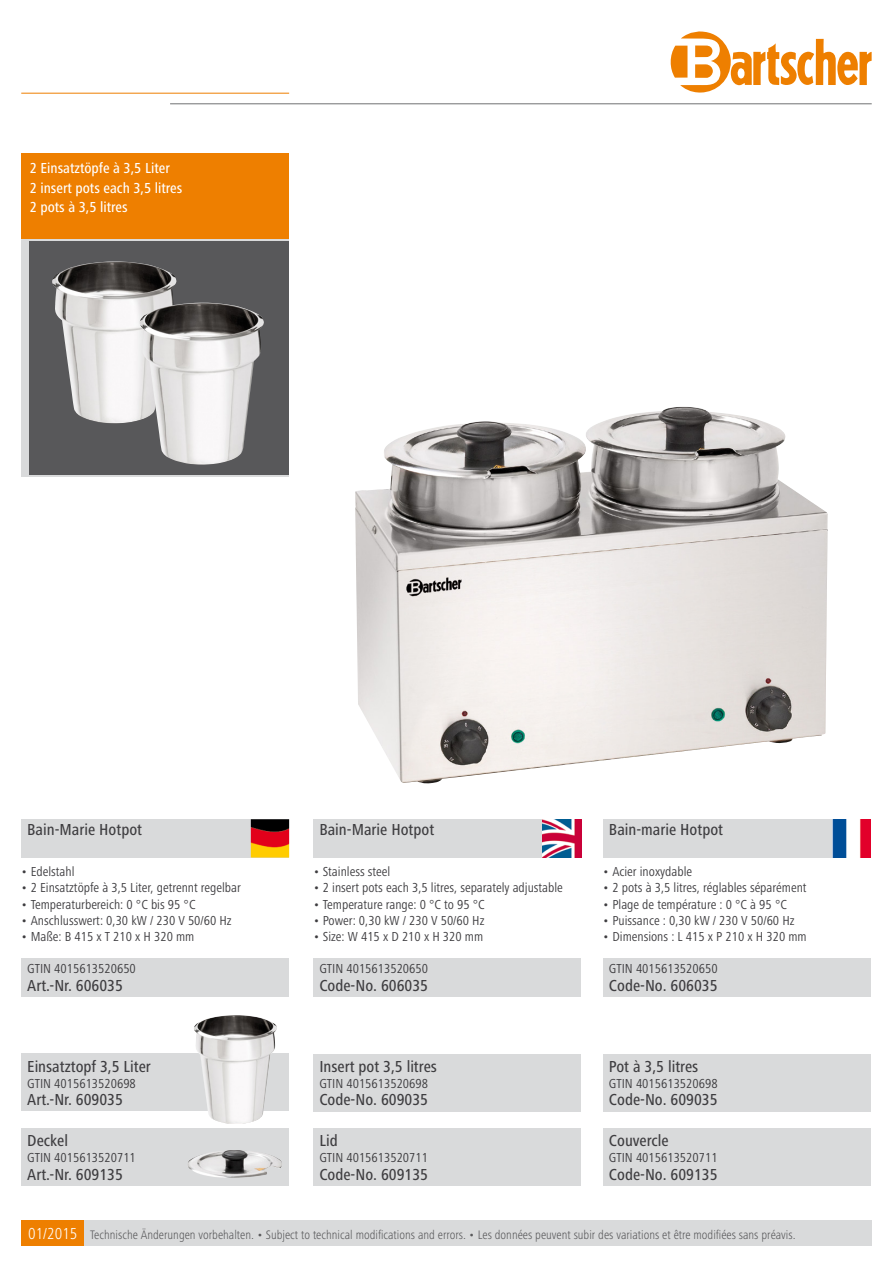
<style>
.page{position:relative;width:893px;height:1263px;background:#fff}
.page>*{position:absolute;margin:0;border:0;box-sizing:border-box;transform-origin:0 0}
.t1{font:500 condensed 16.5px "Frutiger Next LTW1 G";color:#3e3d40}
.t2{font:500 condensed 15px/19.5px "Frutiger Next LTW1 G";color:#fff}
.t3{font:condensed 13.5px "Frutiger Next LTW1 G";color:#3e3d40}
.t4{font:300 condensed 12.75px "Frutiger Next LTW1 G";color:#58585a}
.s1{font-size:16.5px;color:#fff}
</style>
<div class="page">
<div style="left:50px;top:1220px;width:822px;height:26px;background:#d9dadb"></div>
<hr style="left:21px;top:93px;width:268px;height:1px;background:#ee7f00">
<hr style="left:170px;top:103px;width:702px;height:1px;background:#707172">
<div style="left:21px;top:1220px;width:63px;height:26px;background:#ee7f00"></div>
<svg style="left:670px;top:31px;width:202px;height:62px"></svg>
<div style="left:21px;top:819px;width:268px;height:38px;background:#d9dadb"></div>
<div style="left:21px;top:958px;width:268px;height:39px;background:#d9dadb"></div>
<div style="left:313px;top:819px;width:268px;height:38px;background:#d9dadb"></div>
<img style="left:543px;top:819px;width:38px;height:38px">
<div style="left:313px;top:958px;width:268px;height:39px;background:#d9dadb"></div>
<div style="left:603px;top:819px;width:268px;height:38px;background:#d9dadb"></div>
<img style="left:833px;top:819px;width:38px;height:38px">
<div style="left:603px;top:958px;width:268px;height:39px;background:#d9dadb"></div>
<img style="left:251px;top:819px;width:38px;height:38px">
<svg style="left:21px;top:238px;width:268px;height:238px;background:#c8c0b7"></svg>
<div style="left:21px;top:153px;width:268px;height:85px;background:#ee7f00"></div>
<div style="left:30px;top:242px;width:259px;height:233px;background:#58585a"></div>
<div style="left:21px;top:1129px;width:268px;height:57px;background:#d9dadb"></div>
<div style="left:313px;top:1129px;width:268px;height:57px;background:#d9dadb"></div>
<div style="left:603px;top:1129px;width:268px;height:57px;background:#d9dadb"></div>
<img style="left:188px;top:1150px;width:94px;height:28px">
<div style="left:21px;top:1053px;width:268px;height:58px;background:#d9dadb"></div>
<div style="left:313px;top:1054px;width:268px;height:58px;background:#d9dadb"></div>
<div style="left:603px;top:1054px;width:268px;height:58px;background:#d9dadb"></div>
<img style="left:194px;top:1015px;width:83px;height:109px">
<img style="left:355px;top:407px;width:473px;height:376px">
<img style="left:52px;top:261px;width:125px;height:162px">
<img style="left:140px;top:303px;width:124px;height:162px">
<p class="t2" style="left:30px;top:158px;width:154px">2 Einsatztöpfe à 3,5 Liter<br>2 insert pots each 3,5 litres<br>2 pots à 3,5 litres</p>
<p class="t1" style="left:27px;top:820px;width:116px">Bain-Marie Hotpot</p>
<p class="t3" style="left:21px;top:864px;width:55px">• Edelstahl</p>
<p class="t3" style="left:21px;top:880px;width:221px">• 2 Einsatztöpfe à 3,5 Liter, getrennt regelbar</p>
<p class="t3" style="left:21px;top:896px;width:176px">• Temperaturbereich: 0 °C bis 95 °C</p>
<p class="t3" style="left:21px;top:912px;width:212px">• Anschlusswert: 0,30 kW / 230 V 50/60 Hz</p>
<p class="t3" style="left:21px;top:929px;width:175px">• Maße: B 415 x T 210 x H 320 mm</p>
<p class="t3" style="left:27px;top:961px;width:110px">GTIN 4015613520650</p>
<p class="t1" style="left:27px;top:975px;width:97px">Art.-Nr. 606035</p>
<p class="t1" style="left:27px;top:1057px;width:125px">Einsatztopf 3,5 Liter</p>
<p class="t3" style="left:27px;top:1076px;width:110px">GTIN 4015613520698</p>
<p class="t1" style="left:27px;top:1090px;width:97px">Art.-Nr. 609035</p>
<p class="t1" style="left:27px;top:1131px;width:42px">Deckel</p>
<p class="t3" style="left:27px;top:1150px;width:110px">GTIN 4015613520711</p>
<p class="t1" style="left:27px;top:1165px;width:97px">Art.-Nr. 609135</p>
<p class="t1" style="left:319px;top:820px;width:116px">Bain-Marie Hotpot</p>
<p class="t3" style="left:313px;top:864px;width:78px">• Stainless steel</p>
<p class="t3" style="left:313px;top:880px;width:251px">• 2 insert pots each 3,5 litres, separately adjustable</p>
<p class="t3" style="left:313px;top:896px;width:173px">• Temperature range: 0 °C to 95 °C</p>
<p class="t3" style="left:313px;top:912px;width:173px">• Power: 0,30 kW / 230 V 50/60 Hz</p>
<p class="t3" style="left:313px;top:929px;width:171px">• Size: W 415 x D 210 x H 320 mm</p>
<p class="t3" style="left:319px;top:961px;width:110px">GTIN 4015613520650</p>
<p class="t1" style="left:319px;top:975px;width:110px">Code-No. 606035</p>
<p class="t1" style="left:319px;top:1057px;width:119px">Insert pot 3,5 litres</p>
<p class="t3" style="left:319px;top:1076px;width:110px">GTIN 4015613520698</p>
<p class="t1" style="left:319px;top:1090px;width:110px">Code-No. 609035</p>
<p class="t1" style="left:319px;top:1131px;width:20px">Lid</p>
<p class="t3" style="left:319px;top:1150px;width:110px">GTIN 4015613520711</p>
<p class="t1" style="left:319px;top:1165px;width:110px">Code-No. 609135</p>
<p class="t1" style="left:609px;top:820px;width:116px">Bain-marie Hotpot</p>
<p class="t3" style="left:603px;top:864px;width:91px">• Acier inoxydable</p>
<p class="t3" style="left:603px;top:880px;width:205px">• 2 pots à 3,5 litres, réglables séparément</p>
<p class="t3" style="left:603px;top:896px;width:185px">• Plage de température : 0 °C à 95 °C</p>
<p class="t3" style="left:603px;top:912px;width:193px">• Puissance : 0,30 kW / 230 V 50/60 Hz</p>
<p class="t3" style="left:603px;top:929px;width:205px">• Dimensions : L 415 x P 210 x H 320 mm</p>
<p class="t3" style="left:609px;top:961px;width:110px">GTIN 4015613520650</p>
<p class="t1" style="left:609px;top:975px;width:110px">Code-No. 606035</p>
<p class="t1" style="left:609px;top:1057px;width:91px">Pot à 3,5 litres</p>
<p class="t3" style="left:609px;top:1076px;width:110px">GTIN 4015613520698</p>
<p class="t1" style="left:609px;top:1090px;width:110px">Code-No. 609035</p>
<p class="t1" style="left:609px;top:1131px;width:61px">Couvercle</p>
<p class="t3" style="left:609px;top:1150px;width:110px">GTIN 4015613520711</p>
<p class="t1" style="left:609px;top:1165px;width:110px">Code-No. 609135</p>
<p class="t4" style="left:28px;top:1227px;width:769px"><span class="s1">01/2015</span> Technische Änderungen vorbehalten. • Subject to technical modifications and errors. • Les données peuvent subir des variations et être modifiées sans préavis.</p>
</div>
